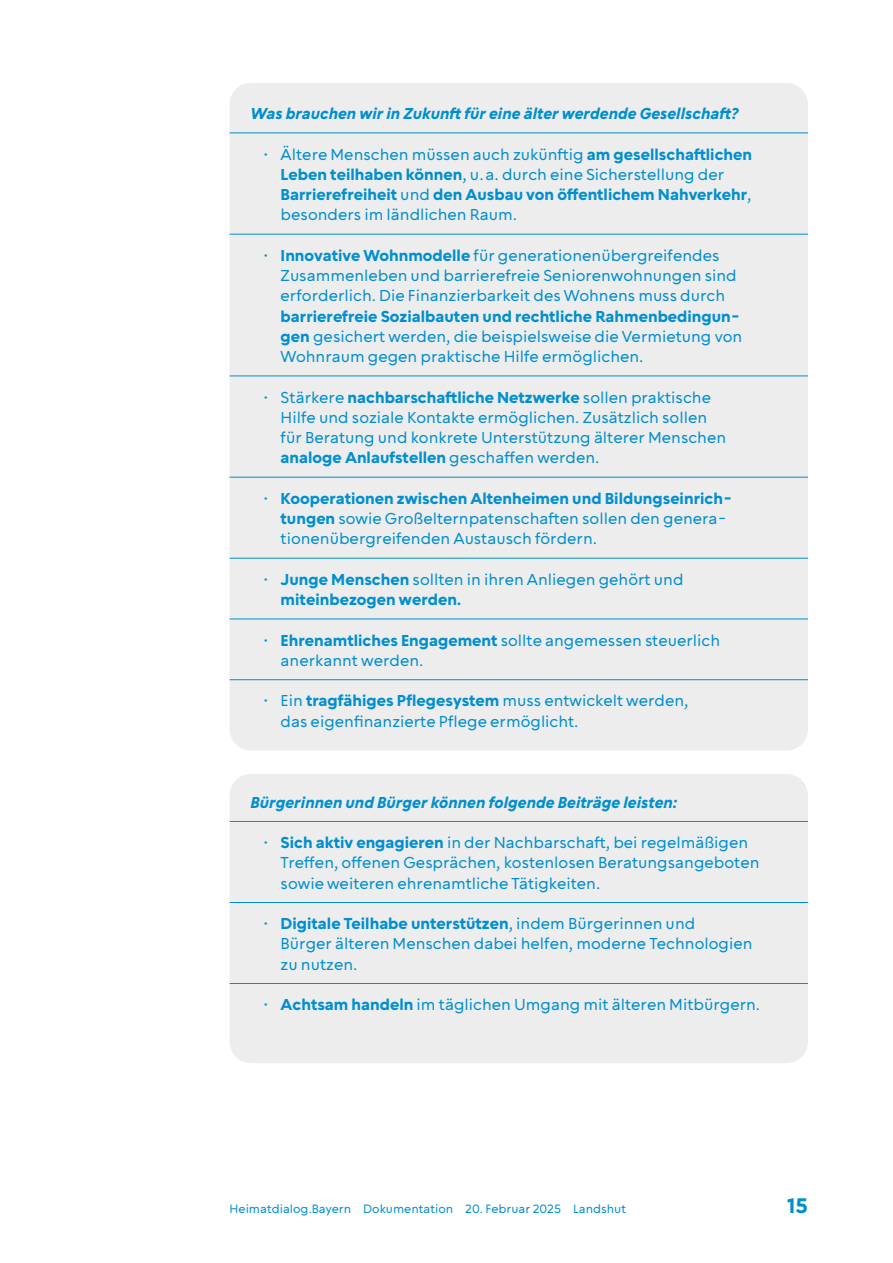
<style>
.page{position:relative;width:893px;height:1263px;background:#fff}
.page>*{position:absolute;margin:0;border:0;box-sizing:border-box;transform-origin:0 0}
.t1{font:800 21px "Chesna Grotesk";color:#008fcf}
.t2{font:15.75px/20.2px "Chesna Grotesk";color:#008fcf}
.t3{font:italic 800 15.75px "Chesna Grotesk";color:#008fcf}
.t4{font:800 15.75px/20.2px "Chesna Grotesk";color:#008fcf}
.t5{font:12px "Chesna Grotesk";color:#008fcf}
.s1{font-weight:800}
.s2{font-weight:400}
</style>
<div class="page">
<div style="left:230px;top:774px;width:578px;height:289px;background:#ededed;border-radius:21px"></div>
<hr style="left:230px;top:821px;width:578px;height:1px;background:#008fcf">
<hr style="left:230px;top:902px;width:578px;height:1px;background:#008fcf">
<hr style="left:230px;top:983px;width:578px;height:1px;background:#008fcf">
<div style="left:230px;top:83px;width:578px;height:667px;background:#ededed;border-radius:21px"></div>
<hr style="left:230px;top:133px;width:578px;height:1px;background:#008fcf">
<hr style="left:230px;top:234px;width:578px;height:1px;background:#008fcf">
<hr style="left:230px;top:376px;width:578px;height:1px;background:#008fcf">
<hr style="left:230px;top:477px;width:578px;height:1px;background:#008fcf">
<hr style="left:230px;top:558px;width:578px;height:1px;background:#008fcf">
<hr style="left:230px;top:619px;width:578px;height:1px;background:#008fcf">
<hr style="left:230px;top:679px;width:578px;height:1px;background:#008fcf">
<p class="t3" style="left:251px;top:103px;width:489px">Was brauchen wir in Zukunft für eine älter werdende Gesellschaft?</p>
<p class="t2" style="left:281px;top:144px;width:473px;text-indent:-17px">• Ältere Menschen müssen auch zukünftig <span class="s1">am gesellschaftlichen Leben teilhaben können</span>, u.a. durch eine Sicherstellung der <span class="s1">Barrierefreiheit</span> und <span class="s1">den Ausbau von öffentlichem Nahverkehr</span>, besonders im ländlichen Raum.</p>
<p class="t2" style="left:281px;top:245px;width:458px;text-indent:-17px">• <span class="s1">Innovative Wohnmodelle</span> für generationenübergreifendes<br>Zusammenleben und barrierefreie Seniorenwohnungen sind erforderlich. Die Finanzierbarkeit des Wohnens muss durch</p>
<p class="t2" style="left:281px;top:306px;width:463px"><span class="s1">barrierefreie Sozialbauten und rechtliche Rahmenbedingun&shy;gen</span> gesichert werden, die beispielsweise die Vermietung von<br>Wohnraum gegen praktische Hilfe ermöglichen.</p>
<p class="t2" style="left:281px;top:387px;width:447px;text-indent:-17px">• Stärkere <span class="s1">nachbarschaftliche Netzwerke</span> sollen praktische Hilfe und soziale Kontakte ermöglichen. Zusätzlich sollen für Beratung und konkrete Unterstützung älterer Menschen <span class="s1">analoge Anlaufstellen</span> geschaffen werden.</p>
<p class="t2" style="left:281px;top:488px;width:453px;text-indent:-17px">• <span class="s1">Kooperationen zwischen Altenheimen und Bildungseinrich&shy;tungen</span> sowie Großelternpatenschaften sollen den genera&shy;tionenübergreifenden Austausch fördern.</p>
<p class="t4" style="left:281px;top:569px;width:404px;text-indent:-17px"><span class="s2">•</span> Junge Menschen <span class="s2">sollten in ihren Anliegen gehört und </span>miteinbezogen werden.</p>
<p class="t2" style="left:281px;top:630px;width:441px;text-indent:-17px">• <span class="s1">Ehrenamtliches Engagement</span> sollte angemessen steuerlich anerkannt werden.</p>
<p class="t2" style="left:281px;top:690px;width:409px;text-indent:-17px">• Ein <span class="s1">tragfähiges Pflegesystem</span> muss entwickelt werden, das eigenfinanzierte Pflege ermöglicht.</p>
<p class="t3" style="left:251px;top:792px;width:428px">Bürgerinnen und Bürger können folgende Beiträge leisten:</p>
<p class="t2" style="left:281px;top:832px;width:480px;text-indent:-17px">• <span class="s1">Sich aktiv engagieren</span> in der Nachbarschaft, bei regelmäßigen<br>Treffen, offenen Gesprächen, kostenlosen Beratungsangeboten sowie weiteren ehrenamtliche Tätigkeiten.</p>
<p class="t2" style="left:281px;top:913px;width:473px;text-indent:-17px">• <span class="s1">Digitale Teilhabe unterstützen</span>, indem Bürgerinnen und<br>Bürger älteren Menschen dabei helfen, moderne Technologien zu nutzen.</p>
<p class="t2" style="left:264px;top:994px;width:498px">• <span class="s1">Achtsam handeln</span> im täglichen Umgang mit älteren Mitbürgern.</p>
<p class="t5" style="left:230px;top:1201px;width:398px">Heimatdialog.Bayern Dokumentation 20. Februar 2025 Landshut</p>
<h1 class="t1" style="left:787px;top:1192px;width:22px">15</h1>
</div>
